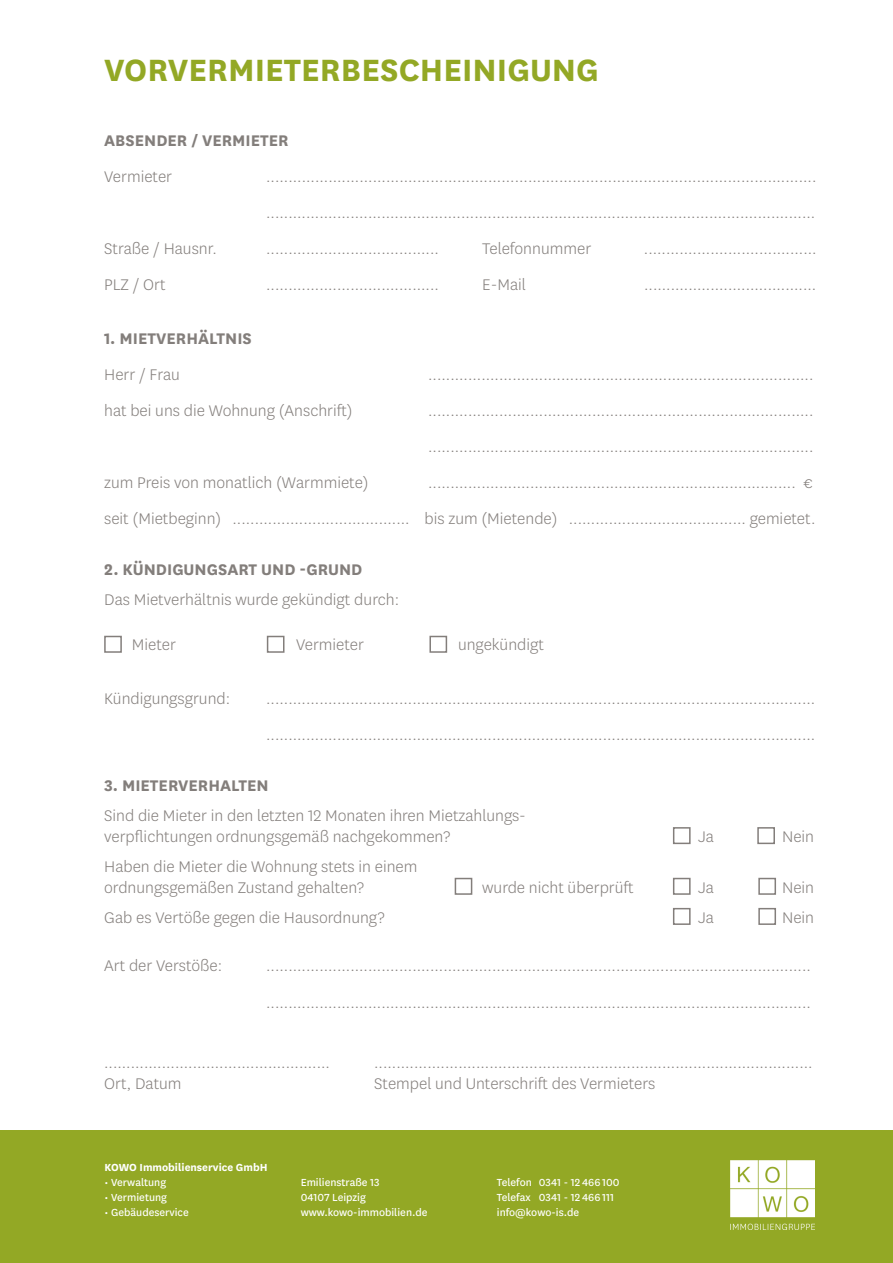
<style>
.page{position:relative;width:893px;height:1263px;background:#fff}
.page>*{position:absolute;margin:0;border:0;box-sizing:border-box;transform-origin:0 0}
.t1{font:700 36px "National";color:#93a825}
.t2{font:300 18px/36px "National";color:#837e7b}
.t3{font:700 18px "National";color:#837e7b}
.t4{font:12px/15px "National";color:#fff}
.t5{font:700 12px "National";color:#fff}
</style>
<div class="page">
<div style="left:0;top:1130px;width:893px;height:133px;background:#93a825"></div>
<img style="left:730px;top:1161px;width:84px;height:68px">
<div style="left:104px;top:636px;width:18px;height:17px;border:2px solid #837e7b"></div>
<div style="left:267px;top:636px;width:17px;height:17px;border:2px solid #837e7b"></div>
<div style="left:429px;top:636px;width:18px;height:17px;border:2px solid #837e7b"></div>
<div style="left:673px;top:827px;width:18px;height:17px;border:2px solid #837e7b"></div>
<div style="left:757px;top:827px;width:18px;height:17px;border:2px solid #837e7b"></div>
<div style="left:673px;top:878px;width:18px;height:17px;border:2px solid #837e7b"></div>
<div style="left:758px;top:878px;width:18px;height:17px;border:2px solid #837e7b"></div>
<div style="left:673px;top:908px;width:18px;height:17px;border:2px solid #837e7b"></div>
<div style="left:758px;top:908px;width:18px;height:17px;border:2px solid #837e7b"></div>
<div style="left:455px;top:878px;width:17px;height:17px;border:2px solid #837e7b"></div>
<h1 class="t1" style="left:104px;top:44px;width:496px">VORVERMIETERBESCHEINIGUNG</h1>
<p class="t3" style="left:104px;top:128px;width:186px">ABSENDER / VERMIETER</p>
<p class="t2" style="left:104px;top:158px;width:70px">Vermieter</p>
<p class="t2" style="left:266px;top:158px;width:552px">............................................................................................................................ ............................................................................................................................</p>
<p class="t2" style="left:104px;top:230px;width:114px">Straße / Hausnr.</p>
<p class="t2" style="left:266px;top:230px;width:174px">.......................................</p>
<p class="t2" style="left:482px;top:230px;width:111px">Telefonnummer</p>
<p class="t2" style="left:644px;top:230px;width:174px">.......................................</p>
<p class="t2" style="left:104px;top:266px;width:63px">PLZ / Ort</p>
<p class="t2" style="left:266px;top:266px;width:174px">.......................................</p>
<p class="t2" style="left:482px;top:266px;width:45px">E-Mail</p>
<p class="t2" style="left:644px;top:266px;width:174px">.......................................</p>
<p class="t3" style="left:104px;top:326px;width:149px">1. MIETVERHÄLTNIS</p>
<p class="t2" style="left:104px;top:356px;width:77px">Herr / Frau</p>
<p class="t2" style="left:428px;top:356px;width:387px">.......................................................................................</p>
<p class="t2" style="left:104px;top:392px;width:250px">hat bei uns die Wohnung (Anschrift)</p>
<p class="t2" style="left:428px;top:392px;width:387px">....................................................................................... .......................................................................................</p>
<p class="t2" style="left:104px;top:464px;width:266px">zum Preis von monatlich (Warmmiete)</p>
<p class="t2" style="left:104px;top:464px;width:713px;text-align:right">................................................................................... €<br>seit (Mietbeginn) ........................................ bis zum (Mietende) ........................................ gemietet.</p>
<p class="t3" style="left:104px;top:557px;width:260px">2. KÜNDIGUNGSART UND -GRUND</p>
<p class="t2" style="left:104px;top:581px;width:296px">Das Mietverhältnis wurde gekündigt durch:</p>
<p class="t2" style="left:132px;top:626px;width:46px">Mieter</p>
<p class="t2" style="left:296px;top:626px;width:70px">Vermieter</p>
<p class="t2" style="left:458px;top:626px;width:88px">ungekündigt</p>
<p class="t2" style="left:104px;top:680px;width:128px">Kündigungsgrund:</p>
<p class="t2" style="left:266px;top:680px;width:551px">............................................................................................................................ ............................................................................................................................</p>
<p class="t3" style="left:104px;top:773px;width:166px">3. MIETERVERHALTEN</p>
<p class="t2" style="left:104px;top:805px;width:423px;line-height:21px">Sind die Mieter in den letzten 12 Monaten ihren Mietzahlungs&shy;verpflichtungen ordnungsgemäß nachgekommen?</p>
<p class="t2" style="left:698px;top:818px;width:17px">Ja</p>
<p class="t2" style="left:782px;top:818px;width:34px">Nein</p>
<p class="t2" style="left:104px;top:856px;width:315px;line-height:21px">Haben die Mieter die Wohnung stets in einem ordnungsgemäßen Zustand gehalten?</p>
<p class="t2" style="left:482px;top:869px;width:153px">wurde nicht überprüft</p>
<p class="t2" style="left:698px;top:869px;width:17px">Ja</p>
<p class="t2" style="left:782px;top:869px;width:34px">Nein</p>
<p class="t2" style="left:104px;top:899px;width:282px">Gab es Vertöße gegen die Hausordnung?</p>
<p class="t2" style="left:698px;top:899px;width:17px">Ja</p>
<p class="t2" style="left:782px;top:899px;width:34px">Nein</p>
<p class="t2" style="left:104px;top:947px;width:120px">Art der Verstöße:</p>
<p class="t2" style="left:266px;top:947px;width:546px">........................................................................................................................... ...........................................................................................................................</p>
<p class="t2" style="left:104px;top:1043px;width:227px">...................................................</p>
<p class="t2" style="left:374px;top:1043px;width:440px">...................................................................................................</p>
<p class="t2" style="left:104px;top:1064px;width:79px">Ort, Datum</p>
<p class="t2" style="left:374px;top:1064px;width:283px">Stempel und Unterschrift des Vermieters</p>
<p class="t5" style="left:105px;top:1159px;width:165px">KOWO Immobilienservice GmbH</p>
<p class="t4" style="left:105px;top:1174px;width:63px">• Verwaltung</p>
<p class="t4" style="left:105px;top:1189px;width:64px">• Vermietung</p>
<p class="t4" style="left:105px;top:1204px;width:86px">• Gebäudeservice</p>
<p class="t4" style="left:301px;top:1174px;width:128px">Emilienstraße 13<br>04107 Leipzig www.kowo-immobilien.de</p>
<p class="t4" style="left:497px;top:1174px;width:124px">Telefon 0341 - 12 466 100<br>Telefax 0341 - 12 466 111 info@kowo-is.de</p>
</div>
